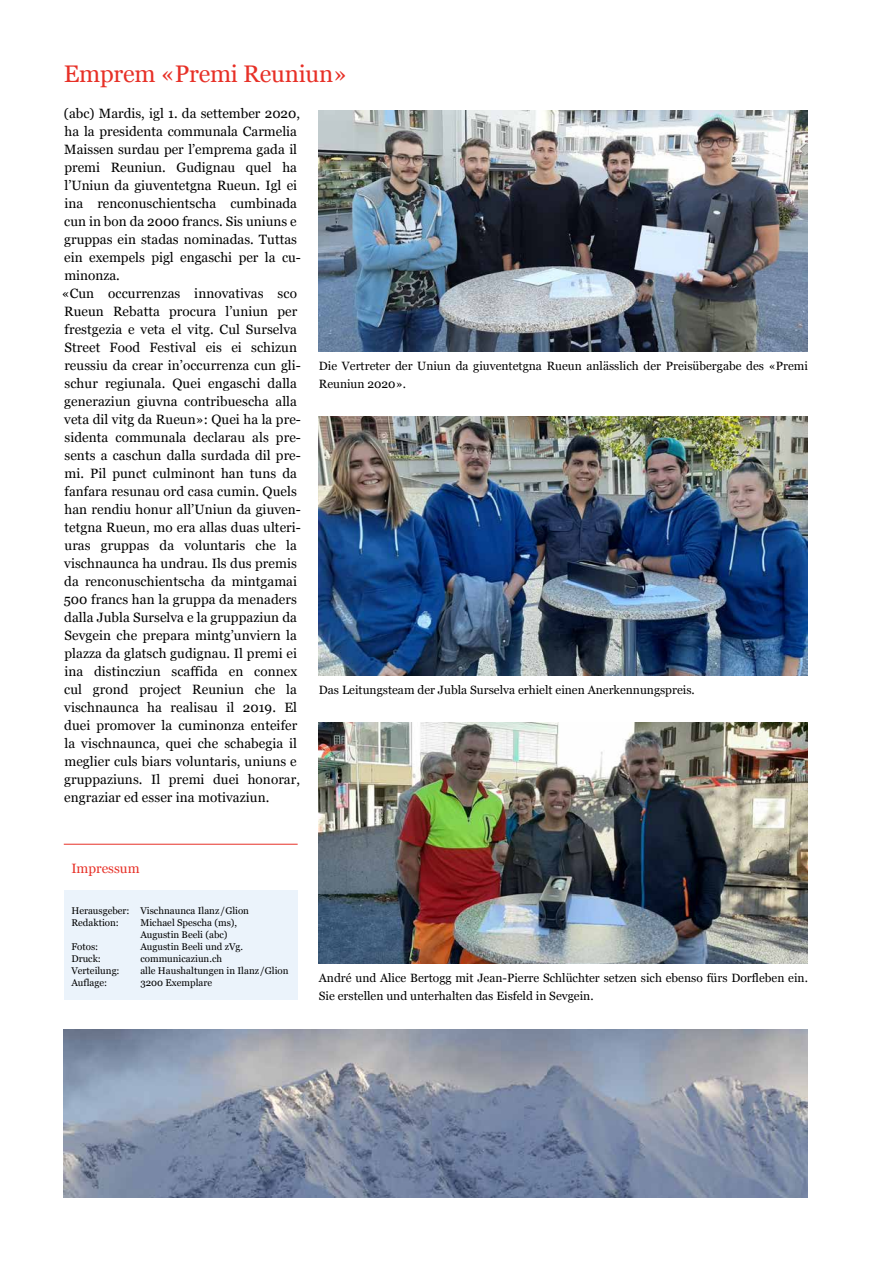
<style>
.page{position:relative;width:893px;height:1263px;background:#fff}
.page>*{position:absolute;margin:0;border:0;box-sizing:border-box;transform-origin:0 0}
.t1{font:24px "Vani";letter-spacing:-.01em;color:#e73027}
.t2{font:13.5px/18px "Vani";letter-spacing:.005em;color:#000}
.t3{font:13.5px "Vani";color:#e73027}
.t4{font:12px/18px "Vani";color:#000}
.t5{font:9.75px/12px "Vani";color:#000}
</style>
<div class="page">
<img style="left:319px;top:111px;width:489px;height:241px">
<img style="left:319px;top:417px;width:489px;height:259px">
<img style="left:319px;top:723px;width:489px;height:241px">
<hr style="left:64px;top:844px;width:234px;height:1px;background:#e73027">
<div style="left:64px;top:891px;width:234px;height:109px;background:#e9f2fb"></div>
<img style="left:64px;top:1030px;width:744px;height:168px">
<h1 class="t1" style="left:64px;top:60px;width:285px">Emprem «Premi Reuniun»</h1>
<p class="t2" style="left:62px;top:104px;width:241px">(abc) Mardis, igl 1. da settember 2020, ha la presidenta communala Carmelia Maissen surdau per l’emprema gada il premi Reuniun. Gudignau quel ha l’Uniun da giuventetgna Rueun. Igl ei ina renconuschientscha cumbinada cun in bon da 2000 francs. Sis uniuns e gruppas ein stadas nominadas. Tuttas ein exempels pigl engaschi per la cu&shy;minonza.<br>«Cun occurrenzas innovativas sco Rueun Rebatta procura l’uniun per frestgezia e veta el vitg. Cul Surselva Street Food Festival eis ei schizun reussiu da crear in’occurrenza cun gli&shy;schur regiunala. Quei engaschi dalla generaziun giuvna contribuescha alla veta dil vitg da Rueun»: Quei ha la pre&shy;sidenta communala declarau als pre&shy;sents a caschun dalla surdada dil pre&shy;mi. Pil punct culminont han tuns da fanfara resunau ord casa cumin. Quels han rendiu honur all’Uniun da giuven&shy;tetgna Rueun, mo era allas duas ulteri&shy;uras gruppas da voluntaris che la vischnaunca ha undrau. Ils dus premis da renconuschientscha da mintgamai 500 francs han la gruppa da menaders dalla Jubla Surselva e la gruppaziun da Sevgein che prepara mintg’unviern la plazza da glatsch gudignau. Il premi ei ina distincziun scaffida en connex cul grond project Reuniun che la vischnaunca ha realisau il 2019. El duei promover la cuminonza enteifer la vischnaunca, quei che schabegia il meglier culs biars voluntaris, uniuns e gruppaziuns. Il premi duei honorar, engraziar ed esser ina motivaziun.</p>
<p class="t4" style="left:319px;top:357px;width:490px">Die Vertreter der Uniun da giuventetgna Rueun anlässlich der Preisübergabe des «Premi<br>Reuniun 2020».</p>
<p class="t4" style="left:319px;top:681px;width:377px">Das Leitungsteam der Jubla Surselva erhielt einen Anerkennungspreis.</p>
<p class="t3" style="left:71px;top:860px;width:70px">Impressum</p>
<p class="t5" style="left:71px;top:905px;width:179px">Herausgeber: Vischnaunca Ilanz/Glion<br>Redaktion:</p>
<p class="t5" style="left:140px;top:917px;width:98px">Michael Spescha (ms),<br>Augustin Beeli (abc)</p>
<p class="t5" style="left:71px;top:941px;width:28px">Fotos:</p>
<p class="t5" style="left:140px;top:941px;width:104px">Augustin Beeli und zVg.</p>
<p class="t5" style="left:71px;top:953px;width:31px">Druck:</p>
<p class="t5" style="left:140px;top:953px;width:83px">communicaziun.ch</p>
<p class="t5" style="left:71px;top:965px;width:50px">Verteilung:</p>
<p class="t5" style="left:140px;top:965px;width:150px">alle Haushaltungen in Ilanz/Glion</p>
<p class="t5" style="left:71px;top:977px;width:37px">Auflage:</p>
<p class="t5" style="left:140px;top:977px;width:73px">3200 Exemplare</p>
<p class="t4" style="left:319px;top:969px;width:490px">André und Alice Bertogg mit Jean-Pierre Schlüchter setzen sich ebenso fürs Dorfleben ein.<br>Sie erstellen und unterhalten das Eisfeld in Sevgein.</p>
</div>
